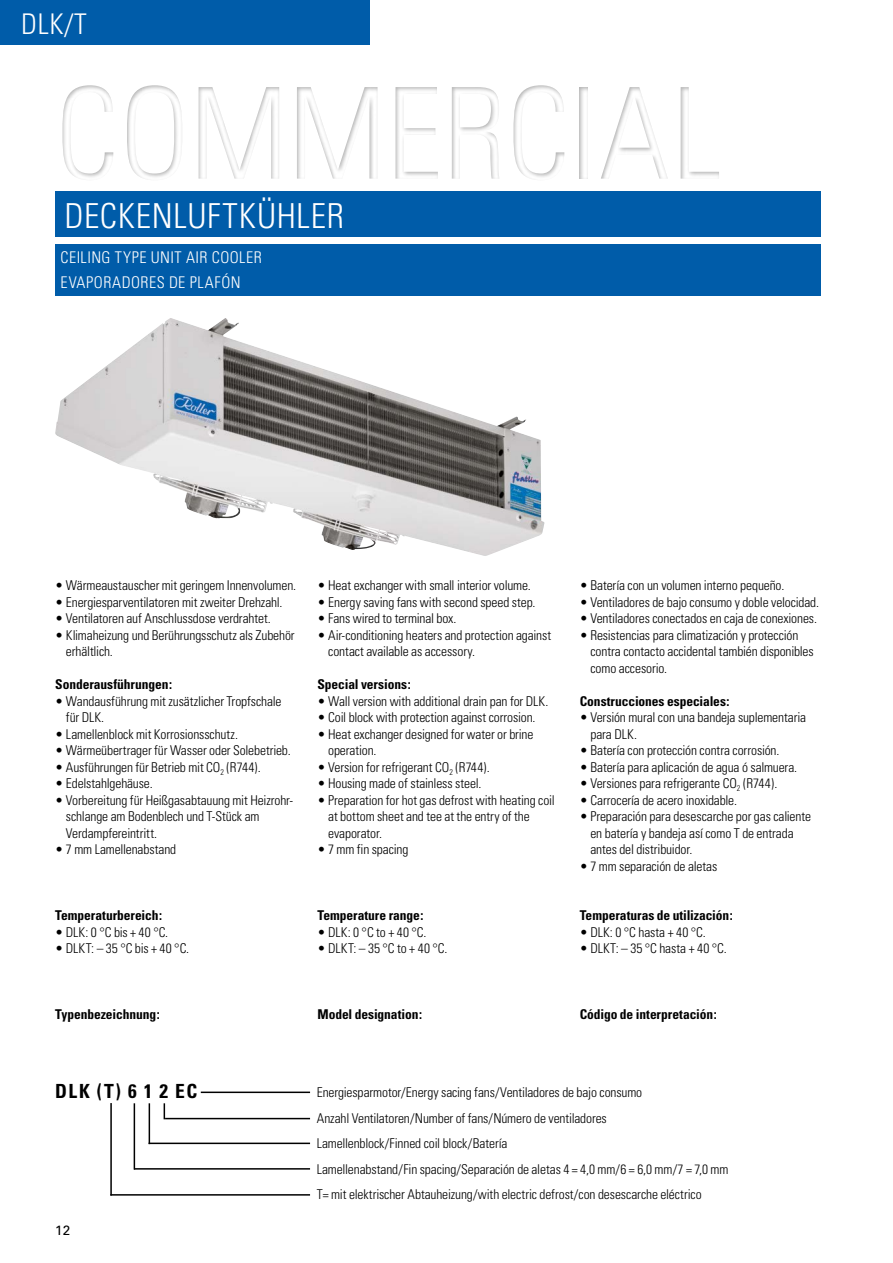
<style>
.page{position:relative;width:893px;height:1263px;background:#fff}
.page>*{position:absolute;margin:0;border:0;box-sizing:border-box;transform-origin:0 0}
.t1{font:300 condensed 34.35px "Univers";letter-spacing:.02em;color:#fff}
.t2{font:300 condensed 28.5px "Univers";color:#fff}
.t3{font:700 condensed 19.5px "Univers";color:#000}
.t4{font:300 condensed 16.2px "Univers";letter-spacing:.03em;color:#fff}
.t5{font:300 condensed 13.5px/16.5px "Univers";letter-spacing:-.01em;color:#000}
.t6{font:700 condensed 13.5px "Univers";letter-spacing:-.005em;color:#000}
.t7{font:13.5px "Univers";color:#000}
</style>
<div class="page">
<div style="left:0;top:0;width:370px;height:45px;background:#005ca9"></div>
<div style="left:55px;top:191px;width:766px;height:46px;background:#005ca9"></div>
<div style="left:55px;top:270px;width:766px;height:25px;background:#005ca9"></div>
<div style="left:55px;top:244px;width:766px;height:26px;background:#005ca9"></div>
<hr style="left:134px;top:1103px;width:1px;height:66px;background:#000">
<hr style="left:110px;top:1103px;width:2px;height:92px;background:#000">
<hr style="left:149px;top:1142px;width:161px;height:2px;background:#000">
<hr style="left:149px;top:1103px;width:1px;height:41px;background:#000">
<hr style="left:134px;top:1168px;width:176px;height:1px;background:#000">
<hr style="left:201px;top:1091px;width:109px;height:2px;background:#000">
<hr style="left:110px;top:1194px;width:200px;height:1px;background:#000">
<img style="left:55px;top:318px;width:489px;height:238px">
<hr style="left:165px;top:1118px;width:145px;height:1px;background:#000">
<svg style="left:164px;top:1103px;width:1px;height:16px"></svg>
<div style="left:34px;top:56px;width:815px;height:157px;background:#000;opacity:.3"></div>
<h2 class="t2" style="left:21px;top:7px;width:67px">DLK/T</h2>
<h1 class="t1" style="left:65px;top:195px;width:281px">DECKENLUFTKÜHLER</h1>
<p class="t4" style="left:61px;top:247px;width:203px">CEILING TYPE UNIT AIR COOLER</p>
<p class="t4" style="left:61px;top:273px;width:182px">EVAPORADORES DE PLAFÓN</p>
<p class="t5" style="left:55px;top:577px;width:242px">• Wärmeaustauscher mit geringem Innenvolumen.</p>
<p class="t5" style="left:55px;top:594px;width:229px">• Energiesparventilatoren mit zweiter Drehzahl.</p>
<p class="t5" style="left:55px;top:610px;width:217px">• Ventilatoren auf Anschlussdose verdrahtet.</p>
<p class="t5" style="left:66px;top:627px;width:230px;text-indent:-11px">• Klimaheizung und Berührungsschutz als Zubehör erhältlich.</p>
<p class="t6" style="left:55px;top:676px;width:118px">Sonderausführungen:</p>
<p class="t5" style="left:66px;top:693px;width:217px;text-indent:-11px">• Wandausführung mit zusätzlicher Tropfschale für DLK.</p>
<p class="t5" style="left:55px;top:726px;width:184px">• Lamellenblock mit Korrosionsschutz.</p>
<p class="t5" style="left:55px;top:742px;width:237px">• Wärmeübertrager für Wasser oder Solebetrieb.</p>
<p class="t5" style="left:55px;top:759px;width:207px">• Ausführungen für Betrieb mit CO<sub>2</sub> (R744).</p>
<p class="t5" style="left:55px;top:775px;width:99px">• Edelstahlgehäuse.</p>
<p class="t5" style="left:66px;top:792px;width:229px;text-indent:-11px">• Vorbereitung für Heißgasabtauung mit Heizrohr&shy;schlange am Bodenblech und T-Stück am<br>Verdampfereintritt.</p>
<p class="t5" style="left:55px;top:841px;width:122px">• 7 mm Lamellenabstand</p>
<p class="t6" style="left:55px;top:907px;width:108px">Temperaturbereich:</p>
<p class="t5" style="left:55px;top:924px;width:115px">• DLK: 0 °C bis + 40 °C.</p>
<p class="t5" style="left:55px;top:940px;width:136px">• DLKT: – 35 °C bis + 40 °C.</p>
<p class="t5" style="left:317px;top:577px;width:215px">• Heat exchanger with small interior volume.</p>
<p class="t5" style="left:317px;top:594px;width:220px">• Energy saving fans with second speed step.</p>
<p class="t5" style="left:317px;top:610px;width:141px">• Fans wired to terminal box.</p>
<p class="t5" style="left:328px;top:627px;width:224px;text-indent:-11px">• Air-conditioning heaters and protection against contact available as accessory.</p>
<p class="t6" style="left:317px;top:676px;width:95px">Special versions:</p>
<p class="t5" style="left:317px;top:693px;width:232px">• Wall version with additional drain pan for DLK.</p>
<p class="t5" style="left:317px;top:709px;width:220px">• Coil block with protection against corrosion.</p>
<p class="t5" style="left:328px;top:726px;width:207px;text-indent:-11px">• Heat exchanger designed for water or brine operation.</p>
<p class="t5" style="left:317px;top:759px;width:174px">• Version for refrigerant CO<sub>2</sub> (R744).</p>
<p class="t5" style="left:317px;top:775px;width:166px">• Housing made of stainless steel.</p>
<p class="t5" style="left:328px;top:792px;width:228px;text-indent:-11px">• Preparation for hot gas defrost with heating coil at bottom sheet and tee at the entry of the evaporator.</p>
<p class="t5" style="left:317px;top:841px;width:92px">• 7 mm fin spacing</p>
<p class="t6" style="left:317px;top:907px;width:107px">Temperature range:</p>
<p class="t5" style="left:317px;top:924px;width:110px">• DLK: 0 °C to + 40 °C.</p>
<p class="t5" style="left:317px;top:940px;width:131px">• DLKT: – 35 °C to + 40 °C.</p>
<p class="t6" style="left:55px;top:1006px;width:106px">Typenbezeichnung:</p>
<p class="t6" style="left:317px;top:1006px;width:106px">Model designation:</p>
<p class="t5" style="left:580px;top:577px;width:206px">• Batería con un volumen interno pequeño.</p>
<p class="t5" style="left:580px;top:594px;width:241px">• Ventiladores de bajo consumo y doble velocidad.</p>
<p class="t5" style="left:580px;top:610px;width:239px">• Ventiladores conectados en caja de conexiones.</p>
<p class="t5" style="left:590px;top:627px;width:225px;text-indent:-11px">• Resistencias para climatización y protección contra contacto accidental también disponibles como accesorio.</p>
<p class="t6" style="left:580px;top:693px;width:151px">Construcciones especiales:</p>
<p class="t5" style="left:590px;top:709px;width:217px;text-indent:-11px">• Versión mural con una bandeja suplementaria para DLK.</p>
<p class="t5" style="left:580px;top:742px;width:201px">• Batería con protección contra corrosión.</p>
<p class="t5" style="left:580px;top:759px;width:219px">• Batería para aplicación de agua ó salmuera.</p>
<p class="t5" style="left:580px;top:775px;width:199px">• Versiones para refrigerante CO<sub>2</sub> (R744).</p>
<p class="t5" style="left:580px;top:792px;width:159px">• Carrocería de acero inoxidable.</p>
<p class="t5" style="left:590px;top:808px;width:222px;text-indent:-11px">• Preparación para desescarche por gas caliente en batería y bandeja así como T de entrada antes del distribuidor.</p>
<p class="t5" style="left:580px;top:858px;width:139px">• 7 mm separación de aletas</p>
<p class="t6" style="left:580px;top:907px;width:155px">Temperaturas de utilización:</p>
<p class="t5" style="left:580px;top:924px;width:128px">• DLK: 0 °C hasta + 40 °C.</p>
<p class="t5" style="left:580px;top:940px;width:149px">• DLKT: – 35 °C hasta + 40 °C.</p>
<p class="t6" style="left:580px;top:1006px;width:139px">Código de interpretación:</p>
<h3 class="t3" style="left:55px;top:1079px;width:143px">DLK (T) 6 1 2 EC</h3>
<p class="t7" style="left:55px;top:1222px;width:17px">12</p>
<p class="t5" style="left:317px;top:1080px;width:413px;line-height:25.5px">Energiesparmotor/Energy sacing fans/Ventiladores de bajo consumo<br>Anzahl Ventilatoren/Number of fans/Número de ventiladores<br>Lamellenblock/Finned coil block/Batería<br>Lamellenabstand/Fin spacing/Separación de aletas 4 = 4,0 mm/6 = 6,0 mm/7 = 7,0 mm T= mit elektrischer Abtauheizung/with electric defrost/con desescarche eléctrico</p>
</div>
